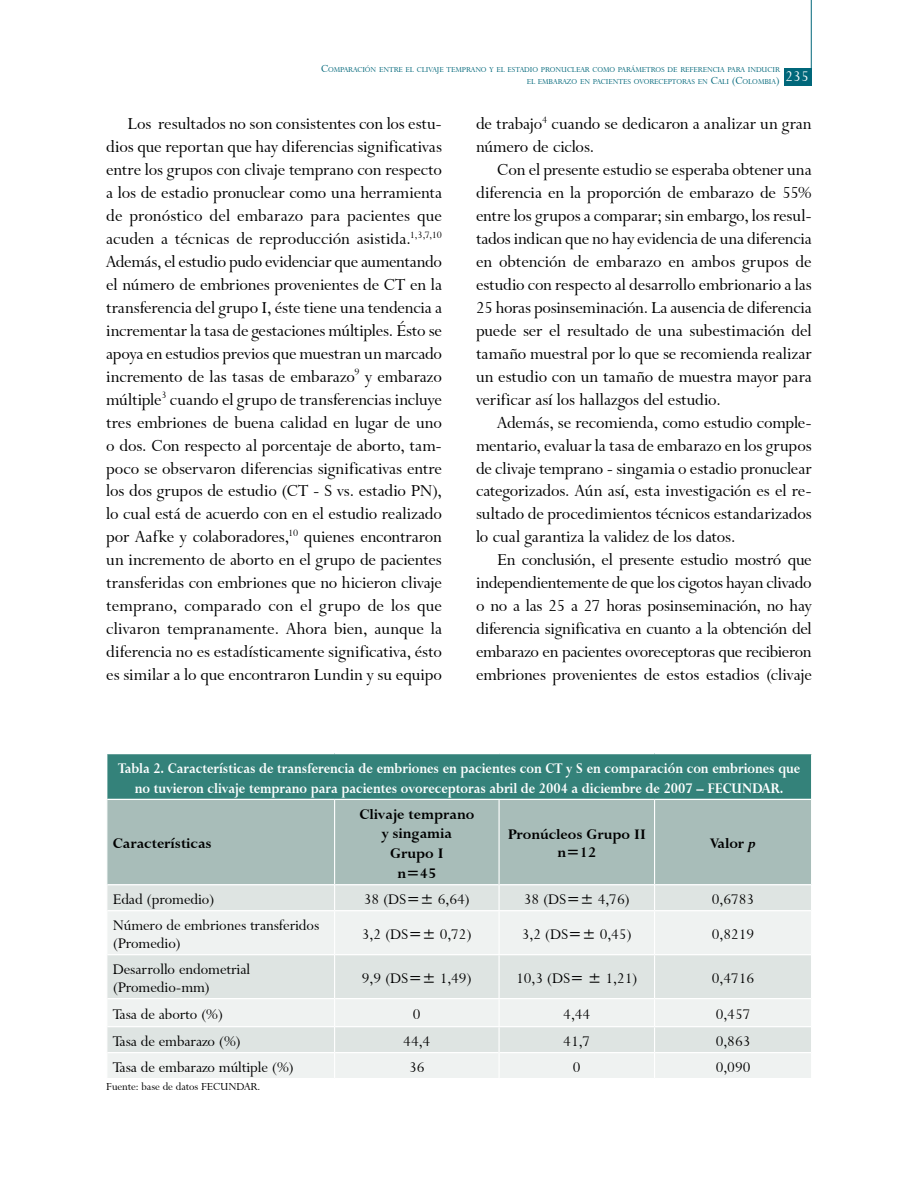
<style>
.page{position:relative;width:918px;height:1188px;background:#fff}
.page>*{position:absolute;margin:0;border:0;box-sizing:border-box;transform-origin:0 0}
.t1{font:18.75px/23px "Lapidary 333 BT";letter-spacing:-.005em;color:#000;text-align:justify}
.t2{font:16.5px/18px "Lapidary 333 BT";color:#000}
.t3{font:700 16.5px/19.8px "Lapidary 333 BT";color:#fff;text-align:center;scale:.89 1}
.t4{font:700 16.5px/19.8px "Lapidary 333 BT";color:#000;text-align:center}
.t5{font:12px "Lapidary 333 BT";color:#000}
.t6{font:8.4px/12px "Lapidary 333 BT";color:#00677a}
.s1{font-size:12px}
.s2{font-style:italic}
</style>
<div class="page">
<div style="left:784px;top:68px;width:28px;height:18px;background:#00677a"></div>
<hr style="left:811px;top:0;width:1px;height:86px;background:#00677a">
<div style="left:107px;top:754px;width:705px;height:45px;background:#34827a"></div>
<div style="left:107px;top:800px;width:704px;height:84px;background:#a8bdb9"></div>
<div style="left:107px;top:885px;width:704px;height:25px;background:#dee4e2"></div>
<svg style="left:107px;top:911px;width:704px;height:167px;fill:#eff2f1"></svg>
<hr style="left:811px;top:754px;width:1px;height:45px;background:#fff">
<hr style="left:334px;top:800px;width:1px;height:85px;background:#fff">
<hr style="left:499px;top:800px;width:1px;height:85px;background:#fff">
<hr style="left:654px;top:800px;width:1px;height:85px;background:#fff">
<hr style="left:107px;top:954px;width:227px;height:1px;background:#fff">
<hr style="left:335px;top:954px;width:164px;height:1px;background:#fff">
<hr style="left:655px;top:954px;width:156px;height:1px;background:#fff">
<hr style="left:107px;top:998px;width:227px;height:1px;background:#fff">
<hr style="left:335px;top:998px;width:164px;height:1px;background:#fff">
<hr style="left:655px;top:998px;width:156px;height:1px;background:#fff">
<hr style="left:107px;top:1026px;width:227px;height:1px;background:#fff">
<hr style="left:335px;top:1026px;width:164px;height:1px;background:#fff">
<hr style="left:655px;top:1026px;width:156px;height:1px;background:#fff">
<hr style="left:107px;top:1052px;width:227px;height:1px;background:#fff">
<hr style="left:335px;top:1052px;width:164px;height:1px;background:#fff">
<hr style="left:655px;top:1052px;width:156px;height:1px;background:#fff">
<hr style="left:500px;top:1052px;width:154px;height:1px;background:#fff">
<svg style="left:334px;top:885px;width:1px;height:25px"></svg>
<svg style="left:499px;top:885px;width:1px;height:25px"></svg>
<svg style="left:654px;top:885px;width:1px;height:25px"></svg>
<hr style="left:334px;top:911px;width:1px;height:44px;background:#fff">
<hr style="left:499px;top:911px;width:1px;height:43px;background:#fff">
<hr style="left:654px;top:911px;width:1px;height:43px;background:#fff">
<hr style="left:654px;top:955px;width:1px;height:43px;background:#fff">
<svg style="left:654px;top:999px;width:1px;height:79px"></svg>
<hr style="left:334px;top:955px;width:1px;height:44px;background:#fff">
<hr style="left:499px;top:955px;width:1px;height:43px;background:#fff">
<svg style="left:334px;top:999px;width:1px;height:79px"></svg>
<svg style="left:499px;top:999px;width:1px;height:79px"></svg>
<hr style="left:499px;top:954px;width:156px;height:1px;background:#fff">
<hr style="left:499px;top:998px;width:156px;height:1px;background:#fff">
<hr style="left:499px;top:1026px;width:156px;height:1px;background:#fff">
<p class="t6" style="left:527px;top:64px;width:284px;text-indent:-206px"><span class="s1">C</span>omparación entre el clivaje temprano y el estadio pronuclear como parámetros de referencia para inducir<br>el embarazo en pacientes ovoreceptoras en <span class="s1">C</span>ali <span class="s1">(C</span>olombia<span class="s1">)</span> <sup>235</sup></p>
<p class="t1" style="left:106px;top:112px;width:337px;text-indent:21px">Los resultados no son consistentes con los estu&shy;dios que reportan que hay diferencias significativas entre los grupos con clivaje temprano con respecto a los de estadio pronuclear como una herramienta de pronóstico del embarazo para pacientes que acuden a técnicas de reproducción asistida.<sup>1,3,7,10<br></sup>Además, el estudio pudo evidenciar que aumentando el número de embriones provenientes de CT en la transferencia del grupo I, éste tiene una tendencia a incrementar la tasa de gestaciones múltiples. Ésto se apoya en estudios previos que muestran un marcado incremento de las tasas de embarazo<sup>9</sup> y embarazo múltiple<sup>3</sup> cuando el grupo de transferencias incluye tres embriones de buena calidad en lugar de uno o dos. Con respecto al porcentaje de aborto, tam&shy;poco se observaron diferencias significativas entre los dos grupos de estudio (CT - S vs. estadio PN), lo cual está de acuerdo con en el estudio realizado por Aafke y colaboradores,<sup>10</sup> quienes encontraron un incremento de aborto en el grupo de pacientes transferidas con embriones que no hicieron clivaje temprano, comparado con el grupo de los que clivaron tempranamente. Ahora bien, aunque la diferencia no es estadísticamente significativa, ésto es similar a lo que encontraron Lundin y su equipo</p>
<p class="t1" style="left:476px;top:112px;width:337px">de trabajo<sup>4</sup> cuando se dedicaron a analizar un gran</p>
<p class="t1" style="left:476px;top:135px;width:120px">número de ciclos.</p>
<p class="t1" style="left:497px;top:158px;width:316px">Con el presente estudio se esperaba obtener una</p>
<p class="t1" style="left:476px;top:181px;width:337px">diferencia en la proporción de embarazo de 55%</p>
<p class="t1" style="left:476px;top:204px;width:337px">entre los grupos a comparar; sin embargo, los resul-</p>
<p class="t1" style="left:476px;top:227px;width:337px">tados indican que no hay evidencia de una diferencia</p>
<p class="t1" style="left:476px;top:250px;width:337px">en obtención de embarazo en ambos grupos de</p>
<p class="t1" style="left:476px;top:273px;width:337px">estudio con respecto al desarrollo embrionario a las</p>
<p class="t1" style="left:476px;top:296px;width:337px">25 horas posinseminación. La ausencia de diferencia</p>
<p class="t1" style="left:476px;top:319px;width:337px">puede ser el resultado de una subestimación del</p>
<p class="t1" style="left:476px;top:342px;width:337px">tamaño muestral por lo que se recomienda realizar</p>
<p class="t1" style="left:476px;top:365px;width:337px">un estudio con un tamaño de muestra mayor para</p>
<p class="t1" style="left:476px;top:388px;width:246px">verificar así los hallazgos del estudio.</p>
<p class="t1" style="left:497px;top:411px;width:316px">Además, se recomienda, como estudio comple-</p>
<p class="t1" style="left:476px;top:434px;width:337px">mentario, evaluar la tasa de embarazo en los grupos</p>
<p class="t1" style="left:476px;top:457px;width:337px">de clivaje temprano - singamia o estadio pronuclear</p>
<p class="t1" style="left:476px;top:480px;width:337px">categorizados. Aún así, esta investigación es el re-</p>
<p class="t1" style="left:476px;top:503px;width:337px">sultado de procedimientos técnicos estandarizados</p>
<p class="t1" style="left:476px;top:526px;width:261px">lo cual garantiza la validez de los datos.</p>
<p class="t1" style="left:497px;top:549px;width:316px">En conclusión, el presente estudio mostró que</p>
<p class="t1" style="left:476px;top:572px;width:337px">independientemente de que los cigotos hayan clivado</p>
<p class="t1" style="left:476px;top:594px;width:337px">o no a las 25 a 27 horas posinseminación, no hay</p>
<p class="t1" style="left:476px;top:617px;width:337px">diferencia significativa en cuanto a la obtención del</p>
<p class="t1" style="left:476px;top:640px;width:337px">embarazo en pacientes ovoreceptoras que recibieron</p>
<p class="t1" style="left:476px;top:663px;width:337px">embriones provenientes de estos estadios (clivaje</p>
<p class="t3" style="left:118px;top:758px;width:768px">Tabla 2. Características de transferencia de embriones en pacientes con CT y S en comparación con embriones que no tuvieron clivaje temprano para pacientes ovoreceptoras abril de 2004 a diciembre de 2007 – FECUNDAR.</p>
<p class="t4" style="left:113px;top:834px;width:100px">Características</p>
<p class="t4" style="left:359px;top:804px;width:116px">Clivaje temprano y singamia<br>Grupo I<br>n=45</p>
<p class="t4" style="left:508px;top:826px;width:140px;line-height:18px">Pronúcleos Grupo II n=12</p>
<p class="t4" style="left:711px;top:834px;width:47px">Valor <span class="s2">p</span></p>
<p class="t2" style="left:113px;top:890px;width:103px">Edad (promedio)</p>
<p class="t2" style="left:364px;top:890px;width:108px">38 (DS=± 6,64)</p>
<p class="t2" style="left:524px;top:890px;width:108px">38 (DS=± 4,76)</p>
<p class="t2" style="left:712px;top:890px;width:44px">0,6783</p>
<p class="t2" style="left:113px;top:916px;width:208px">Número de embriones transferidos (Promedio)</p>
<p class="t2" style="left:362px;top:925px;width:112px">3,2 (DS=± 0,72)</p>
<p class="t2" style="left:522px;top:925px;width:112px">3,2 (DS=± 0,45)</p>
<p class="t2" style="left:712px;top:925px;width:44px">0,8219</p>
<p class="t2" style="left:113px;top:960px;width:139px">Desarrollo endometrial (Promedio-mm)</p>
<p class="t2" style="left:362px;top:969px;width:112px">9,9 (DS=± 1,49)</p>
<p class="t2" style="left:516px;top:969px;width:123px">10,3 (DS= ± 1,21)</p>
<p class="t2" style="left:712px;top:969px;width:44px">0,4716</p>
<p class="t2" style="left:113px;top:1005px;width:112px">Tasa de aborto (%)</p>
<p class="t2" style="left:413px;top:1005px;width:9px">0</p>
<p class="t2" style="left:563px;top:1005px;width:29px">4,44</p>
<p class="t2" style="left:716px;top:1005px;width:36px">0,457</p>
<p class="t2" style="left:113px;top:1032px;width:130px">Tasa de embarazo (%)</p>
<p class="t2" style="left:403px;top:1032px;width:29px">44,4</p>
<p class="t2" style="left:563px;top:1032px;width:29px">41,7</p>
<p class="t2" style="left:716px;top:1032px;width:36px">0,863</p>
<p class="t2" style="left:113px;top:1058px;width:183px">Tasa de embarazo múltiple (%)</p>
<p class="t2" style="left:409px;top:1058px;width:17px">36</p>
<p class="t2" style="left:573px;top:1058px;width:9px">0</p>
<p class="t2" style="left:716px;top:1058px;width:36px">0,090</p>
<p class="t5" style="left:106px;top:1080px;width:156px">Fuente: base de datos FECUNDAR.</p>
</div>
